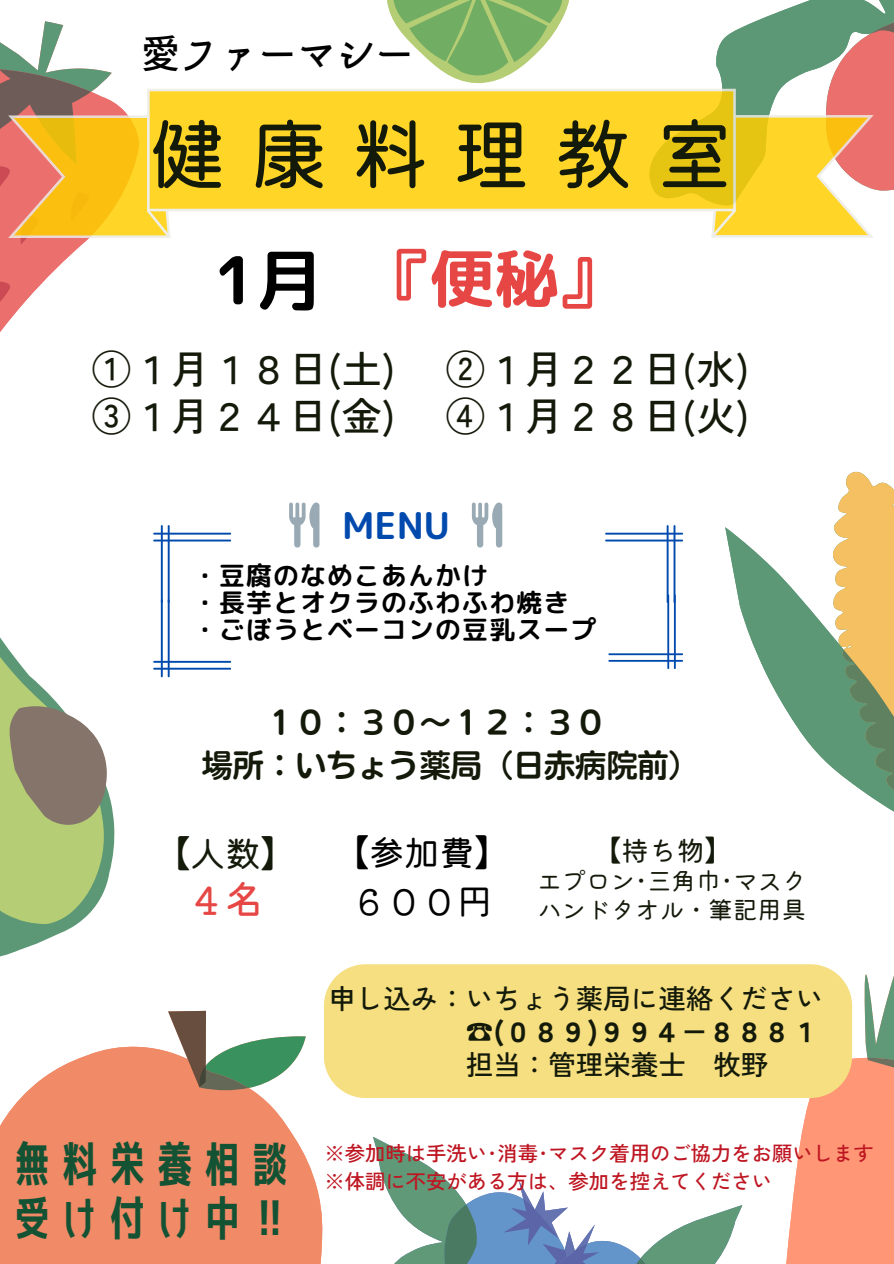
<style>
.page{position:relative;width:894px;height:1264px;background:#fff}
.page>*{position:absolute;margin:0;border:0;box-sizing:border-box;transform-origin:0 0}
.t1{font:78.9px "Kiwi Maru";letter-spacing:.285em;color:#141a0a}
.t2{font:66px "rounded mplus 1 p bold";color:#000}
.t3{font:64.05px "rounded mplus 1 p bold";color:#e64744}
.t4{font:47.55px/53.8px "Senobi Gothic Bold";color:#145234}
.t5{font:500 39.3px "Zen Kaku Gothic New";color:#141a0a}
.t6{font:500 39px "irohakaku C";color:#000}
.t7{font:500 38.25px "Kiwi Maru";color:#e64744}
.t8{font:36.9px "rounded mplus 1 p bold";color:#004aad}
.t9{font:35.25px "Kiwi Maru";color:#000}
.t10{font:35.25px "Kiwi Maru";color:#141a0a}
.t11{font:31.05px "Nud Motoya Maru Std W5";color:#141a0a}
.t12{font:27.9px "Kiwi Maru";color:#141a0a}
.t13{font:500 27.45px "Zen Kaku Gothic New";color:#141a0a}
.t14{font:900 27.45px "Zen Kaku Gothic New";color:#141a0a}
.t15{font:25.8px "rounded mplus 1 p bold";letter-spacing:.045em;color:#000}
.t16{font:24.45px "Kiwi Maru";color:#141a0a}
.t17{font:500 20.4px "Zen Kaku Gothic New";color:#be1622}
.s1{font-family:"Noto Sans CJ Ksc";font-weight:700}
</style>
<div class="page">
<svg style="left:387px;top:0;width:182px;height:83px"></svg>
<svg style="left:373px;top:1137px;width:369px;height:126px"></svg>
<svg style="left:782px;top:974px;width:111px;height:289px"></svg>
<svg style="left:0;top:246px;width:80px;height:86px"></svg>
<svg style="left:0;top:280px;width:11px;height:32px"></svg>
<svg style="left:0;top:935px;width:56px;height:22px"></svg>
<svg style="left:0;top:637px;width:115px;height:298px"></svg>
<svg style="left:725px;top:471px;width:168px;height:287px"></svg>
<svg style="left:822px;top:600px;width:71px;height:211px;background:#a0af80"></svg>
<svg style="left:0;top:21px;width:170px;height:225px"></svg>
<svg style="left:711px;top:0;width:182px;height:238px"></svg>
<svg style="left:147px;top:89px;width:588px;height:122px;background:#fcd42d"></svg>
<svg style="left:0;top:1046px;width:323px;height:217px;background:#f29778"></svg>
<svg style="left:168px;top:1010px;width:138px;height:80px"></svg>
<div style="left:324px;top:964px;width:527px;height:133px;background:#f6df80"></div>
<svg style="left:289px;top:502px;width:30px;height:45px"></svg>
<svg style="left:471px;top:502px;width:31px;height:45px"></svg>
<svg style="left:605px;top:525px;width:77px;height:143px"></svg>
<svg style="left:153px;top:525px;width:78px;height:152px"></svg>
<h5 class="t6" style="left:141px;top:26px;width:274px">愛ファーマシー</h5>
<p class="t1" style="left:148px;top:92px;width:587px">健康料理教室</p>
<p class="t2" style="left:214px;top:233px;width:110px">1月</p>
<p class="t3" style="left:366px;top:233px;width:258px">『便秘』</p>
<p class="t5" style="left:92px;top:339px;width:305px">①１月１８日(土)</p>
<p class="t5" style="left:446px;top:339px;width:305px">②１月２２日(水)</p>
<p class="t5" style="left:92px;top:385px;width:305px">③１月２４日(金)</p>
<p class="t5" style="left:446px;top:385px;width:305px">④１月２８日(火)</p>
<p class="t8" style="left:342px;top:499px;width:109px">MENU</p>
<p class="t15" style="left:192px;top:557px;width:297px">・豆腐のなめこあんかけ</p>
<p class="t15" style="left:192px;top:584px;width:378px">・長芋とオクラのふわふわ焼き</p>
<p class="t15" style="left:192px;top:611px;width:405px">・ごぼうとベーコンの豆乳スープ</p>
<p class="t11" style="left:264px;top:706px;width:344px">１０：３０～１２：３０</p>
<p class="t11" style="left:202px;top:749px;width:499px">場所：いちょう薬局（日赤病院前）</p>
<h3 class="t10" style="left:155px;top:826px;width:143px">【人数】</h3>
<h2 class="t7" style="left:187px;top:869px;width:78px">４名</h2>
<h5 class="t4" style="left:9px;top:1136px;width:286px">無料栄養相談受け付け中‼</h5>
<p class="t9" style="left:333px;top:825px;width:178px">【参加費】</p>
<p class="t9" style="left:351px;top:873px;width:142px">６００円</p>
<p class="t12" style="left:593px;top:828px;width:141px">【持ち物】</p>
<p class="t16" style="left:537px;top:861px;width:270px">エプロン･三角巾･マスク</p>
<p class="t16" style="left:537px;top:890px;width:270px">ハンドタオル・筆記用具</p>
<h6 class="t13" style="left:328px;top:977px;width:496px">申し込み：いちょう薬局に連絡ください</h6>
<p class="t14" style="left:466px;top:1010px;width:353px">☎(０８９)９９４<span class="s1">－</span>８８８１</p>
<h1 class="t13" style="left:466px;top:1042px;width:304px">担当：管理栄養士 牧野</h1>
<p class="t17" style="left:324px;top:1137px;width:551px">※参加時は手洗い･消毒･マスク着用のご協力をお願いします</p>
<p class="t17" style="left:324px;top:1165px;width:449px">※体調に不安がある方は、参加を控えてください</p>
</div>
